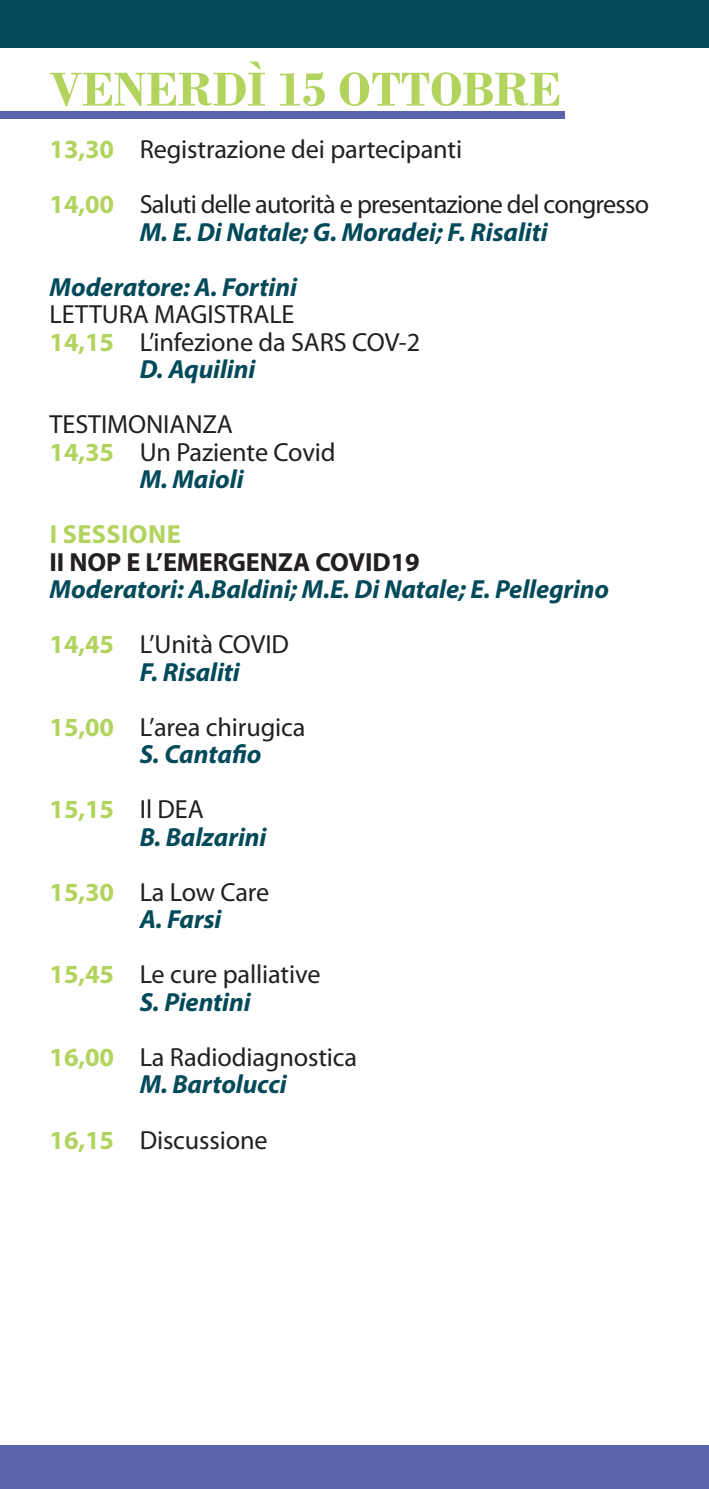
<style>
.page{position:relative;width:709px;height:1489px;background:#fff}
.page>*{position:absolute;margin:0;border:0;box-sizing:border-box;transform-origin:0 0}
.t1{font:700 50px "Bodoni";letter-spacing:-.005em;color:#b2d45f}
.t2{font:26.25px "Myriad Pro";letter-spacing:-.005em;color:#231f20}
.t3{font:italic 700 26.25px "Myriad Pro";letter-spacing:-.005em;color:#024959}
.t4{font:26.25px "Myriad Pro";letter-spacing:-.03em;color:#231f20}
.t5{font:700 26.25px "Myriad Pro";letter-spacing:-.005em;color:#231f20}
.t6{font:700 26.25px "Myriad Pro";letter-spacing:.015em;color:#b2d45f}
.s1{font-weight:700;color:#b2d45f}
.s2{font-weight:400;color:#231f20}
</style>
<div class="page">
<div style="left:0;top:111px;width:564px;height:8px;background:#5b63ad"></div>
<div style="left:0;top:0;width:709px;height:47px;background:#024959"></div>
<div style="left:0;top:1444px;width:709px;height:44px;background:#5b63ad"></div>
<p class="t1" style="left:50px;top:60px;width:513px">VENERDÌ 15 OTTOBRE</p>
<p class="t2" style="left:50px;top:135px;width:414px"><span class="s1">13,30</span> Registrazione dei partecipanti</p>
<p class="t4" style="left:50px;top:190px;width:601px"><span class="s1">14,00</span> Saluti delle autorità e presentazione del congresso</p>
<p class="t3" style="left:140px;top:214px;width:409px">M. E. Di Natale; G. Moradei; F. Risaliti</p>
<p class="t3" style="left:50px;top:269px;width:249px">Moderatore: A. Fortini</p>
<p class="t2" style="left:50px;top:300px;width:246px">LETTURA MAGISTRALE</p>
<p class="t2" style="left:50px;top:327px;width:372px"><span class="s1">14,15</span> L’infezione da SARS COV-2</p>
<p class="t3" style="left:140px;top:352px;width:117px">D. Aquilini</p>
<p class="t2" style="left:50px;top:410px;width:185px">TESTIMONIANZA</p>
<p class="t2" style="left:50px;top:437px;width:287px"><span class="s1">14,35</span> Un Paziente Covid</p>
<p class="t3" style="left:140px;top:462px;width:105px">M. Maioli</p>
<p class="t6" style="left:50px;top:517px;width:132px">I SESSIONE</p>
<p class="t5" style="left:50px;top:544px;width:371px">II NOP E L’EMERGENZA COVID19</p>
<p class="t3" style="left:50px;top:572px;width:561px">Moderatori: A.Baldini; M.E. Di Natale; E. Pellegrino</p>
<p class="t2" style="left:50px;top:630px;width:241px"><span class="s1">14,45</span> L’Unità COVID</p>
<p class="t3" style="left:140px;top:654px;width:102px">F. Risaliti</p>
<p class="t2" style="left:50px;top:712px;width:257px"><span class="s1">15,00</span> L’area chirugica</p>
<p class="t3" style="left:140px;top:737px;width:123px">S. Cantafio</p>
<p class="t6" style="left:50px;top:792px;width:156px">15,15 <span class="s2">Il DEA</span></p>
<p class="t3" style="left:140px;top:819px;width:128px">B. Balzarini</p>
<p class="t2" style="left:50px;top:877px;width:221px"><span class="s1">15,30</span> La Low Care</p>
<p class="t3" style="left:140px;top:902px;width:83px">A. Farsi</p>
<p class="t2" style="left:50px;top:960px;width:272px"><span class="s1">15,45</span> Le cure palliative</p>
<p class="t3" style="left:140px;top:984px;width:113px">S. Pientini</p>
<p class="t2" style="left:50px;top:1042px;width:309px"><span class="s1">16,00</span> La Radiodiagnostica</p>
<p class="t3" style="left:140px;top:1067px;width:148px">M. Bartolucci</p>
<p class="t2" style="left:50px;top:1125px;width:220px"><span class="s1">16,15</span> Discussione</p>
</div>
